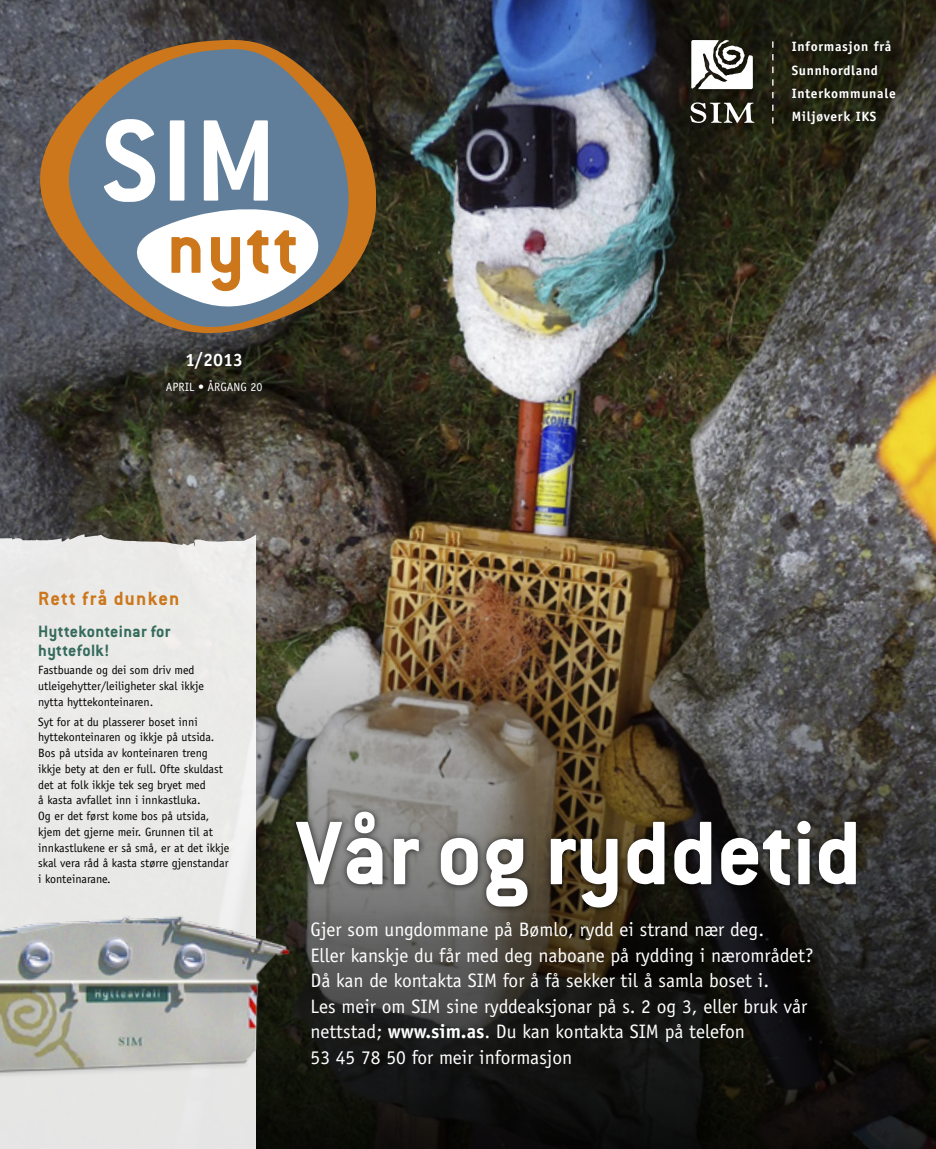
<style>
.page{position:relative;width:936px;height:1149px;background:#fff}
.page>*{position:absolute;margin:0;border:0;box-sizing:border-box;transform-origin:0 0}
.Overskrift{font:700 99px "Conduit ITC";color:#fff}
.t1{font:700 21px "Conduit ITC";letter-spacing:.06em;color:#cc771b}
.Ingress{font:19.5px/25.5px "Officina Sans";color:#fff}
.Notis_overskrift{font:700 18px/19.5px "Conduit ITC";letter-spacing:.02em;color:#356b5c}
.t2{font:700 18px "Officina Sans";color:#fff}
.t3{font:700 13.5px "Officina Sans";letter-spacing:.05em;color:#fff}
.Notis_brødtekst{font:12px/15.8px "Officina Sans";color:#000}
.t4{font:12px "Officina Sans";color:#fff}
.s1{font-weight:700}
</style>
<div class="page">
<img style="left:0;top:0;width:935px;height:542px">
<img style="left:255px;top:542px;width:680px;height:606px">
<div style="left:0;top:585px;width:255px;height:563px;background:#e9eae7"></div>
<img style="left:0;top:525px;width:255px;height:60px">
<svg style="left:36px;top:37px;width:340px;height:296px;background:#554c45"></svg>
<svg style="left:49px;top:44px;width:324px;height:289px;background:#716556"></svg>
<svg style="left:104px;top:119px;width:220px;height:199px"></svg>
<div style="left:289px;top:899px;width:544px;height:189px;background:#000;opacity:.5"></div>
<svg style="left:772px;top:41px;width:1px;height:82px"></svg>
<div style="left:785px;top:34px;width:116px;height:97px;background:#000;opacity:.5"></div>
<div style="left:684px;top:33px;width:76px;height:97px;background:#000;opacity:.5"></div>
<svg style="left:691px;top:39px;width:61px;height:50px"></svg>
<svg style="left:690px;top:102px;width:64px;height:21px"></svg>
<div style="left:289px;top:804px;width:573px;height:110px;background:#000;opacity:.75"></div>
<img style="left:0;top:908px;width:295px;height:179px">
<p class="t3" style="left:791px;top:38px;width:101px">Informasjon frå</p>
<p class="t3" style="left:791px;top:61px;width:88px">Sunnhordland</p>
<p class="t3" style="left:791px;top:85px;width:106px">Interkommunale</p>
<p class="t3" style="left:791px;top:108px;width:86px">Miljøverk IKS</p>
<p class="t2" style="left:185px;top:348px;width:60px">1/2013</p>
<p class="t4" style="left:166px;top:379px;width:98px">APRIL • ÅRGANG 20</p>
<p class="t1" style="left:38px;top:585px;width:143px">Rett frå dunken</p>
<p class="Notis_overskrift" style="left:38px;top:620px;width:134px">Hyttekonteinar for hyttefolk!</p>
<p class="Notis_brødtekst" style="left:38px;top:662px;width:167px">Fastbuande og dei som driv med utleigehytter/leiligheter skal ikkje nytta hyttekonteinaren.</p>
<p class="Notis_brødtekst" style="left:38px;top:713px;width:193px">Syt for at du plasserer boset inni hyttekonteinaren og ikkje på utsida.<br>Bos på utsida av konteinaren treng ikkje bety at den er full. Ofte skuldast det at folk ikkje tek seg bryet med<br>å kasta avfallet inn i innkastluka.<br>Og er det først kome bos på utsida, kjem det gjerne meir. Grunnen til at innkastlukene er så små, er at det ikkje skal vera råd å kasta større gjenstandar i konteinarane.</p>
<p class="Overskrift" style="left:297px;top:795px;width:566px">Vår og ryddetid</p>
<p class="Ingress" style="left:310px;top:916px;width:504px">Gjer som ungdommane på Bømlo, rydd ei strand nær deg.<br>Eller kanskje du får med deg naboane på rydding i nærområdet?<br>Då kan de kontakta SIM for å få sekker til å samla boset i.<br>Les meir om SIM sine ryddeaksjonar på s. 2 og 3, eller bruk vår nettstad; <span class="s1">www.sim.as</span>. Du kan kontakta SIM på telefon<br>53 45 78 50 for meir informasjon</p>
</div>
